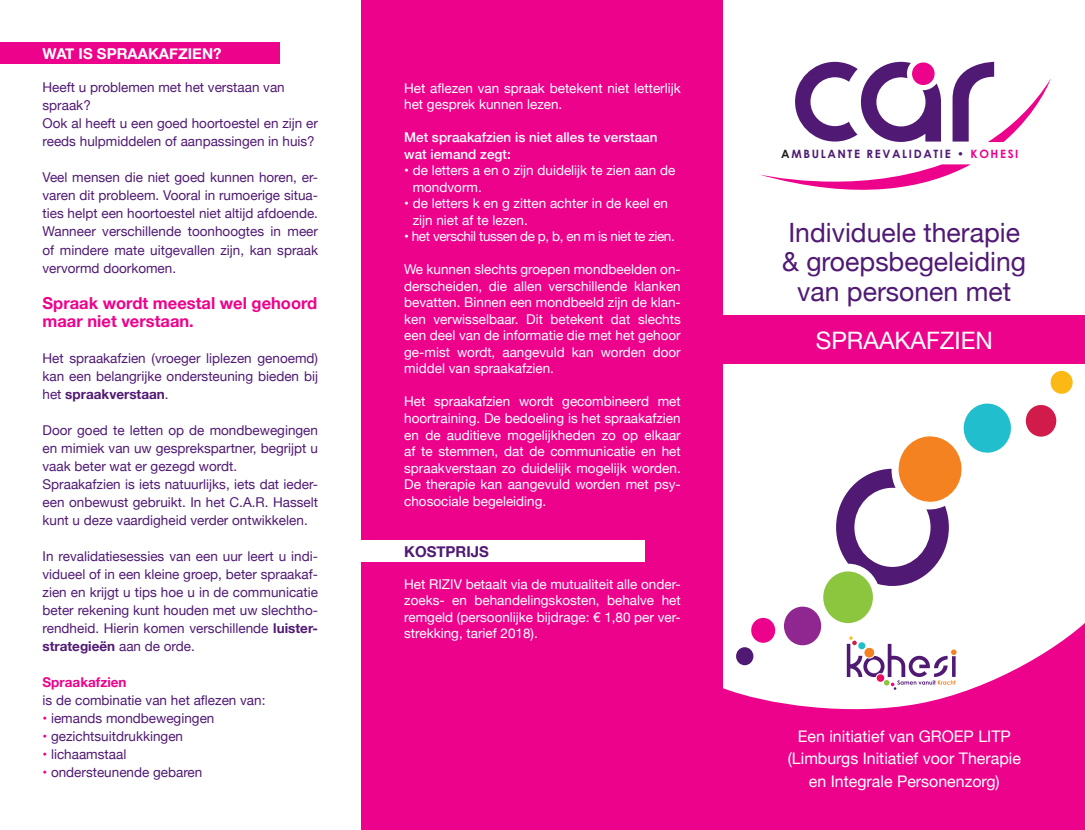
<style>
.page{position:relative;width:1085px;height:830px;background:#fff}
.page>*{position:absolute;margin:0;border:0;box-sizing:border-box;transform-origin:0 0}
.t1{font:26.55px/29.2px "Helvetica Neue";color:#501a74;text-align:center}
.t2{font:24px "Helvetica Neue";color:#fff}
.t3{font:700 16.5px/18px "Helvetica Neue";color:#ed028c}
.t4{font:15.9px/22.6px "Helvetica Neue";color:#fff;text-align:center}
.t5{font:700 15px "Helvetica Neue";color:#fff}
.t6{font:700 15px "Helvetica Neue";color:#501a74}
.t7{font:13.5px/18px "Helvetica Neue";color:#501a74;text-align:justify}
.t8{font:13.5px/16.5px "Helvetica Neue";color:#fff;text-align:justify}
.t9{font:500 13.5px/16.5px "Helvetica Neue";color:#fff}
.t10{font:13.5px "Helvetica Neue";letter-spacing:-.03em;color:#fff}
.t11{font:700 13.5px "Helvetica Neue";color:#ed028c}
.t12{font:700 11.55px "Century Gothic";letter-spacing:.14em;color:#501a74}
.s1{font-weight:700}
.s2{color:#ed028c}
.s3{color:#231f20}
</style>
<div class="page">
<svg style="left:1025px;top:405px;width:31px;height:32px"></svg>
<svg style="left:1050px;top:370px;width:22px;height:24px"></svg>
<svg style="left:783px;top:606px;width:38px;height:39px"></svg>
<svg style="left:836px;top:403px;width:175px;height:182px"></svg>
<div style="left:822px;top:571px;width:51px;height:52px;background:#8bc63e;border-radius:50%"></div>
<div style="left:719px;top:315px;width:365px;height:48px;background:#ed028c"></div>
<div style="left:361px;top:0;width:362px;height:829px;background:#ed028c"></div>
<svg style="left:723px;top:610px;width:361px;height:219px;fill:#ed028c"></svg>
<svg style="left:759px;top:61px;width:291px;height:129px"></svg>
<div style="left:911px;top:62px;width:23px;height:23px;background:#ed028c;border-radius:50%"></div>
<div style="left:0;top:43px;width:280px;height:21px;background:#ed028c"></div>
<div style="left:361px;top:539px;width:283px;height:22px;background:#fff"></div>
<p class="t5" style="left:43px;top:42px;width:180px">WAT IS SPRAAKAFZIEN?</p>
<p class="t7" style="left:43px;top:79px;width:277px;text-align:left">Heeft u problemen met het verstaan van spraak?<br>Ook al heeft u een goed hoortoestel en zijn er reeds hulpmiddelen of aanpassingen in huis?</p>
<p class="t7" style="left:43px;top:169px;width:277px">Veel mensen die niet goed kunnen horen, er&shy;varen dit probleem. Vooral in rumoerige situa&shy;ties helpt een hoortoestel niet altijd afdoende.<br>Wanneer verschillende toonhoogtes in meer of mindere mate uitgevallen zijn, kan spraak vervormd doorkomen.</p>
<p class="t3" style="left:43px;top:294px;width:276px">Spraak wordt meestal wel gehoord maar niet verstaan.</p>
<p class="t7" style="left:43px;top:349px;width:277px">Het spraakafzien (vroeger liplezen genoemd) kan een belangrijke ondersteuning bieden bij het <span class="s1">spraakverstaan</span>.</p>
<p class="t7" style="left:43px;top:421px;width:277px;text-align:left">Door goed te letten op de mondbewegingen en mimiek van uw gesprekspartner, begrijpt u vaak beter wat er gezegd wordt.<br>Spraakafzien is iets natuurlijks, iets dat ieder&shy;een onbewust gebruikt. In het C.A.R. Hasselt kunt u deze vaardigheid verder ontwikkelen.</p>
<p class="t7" style="left:43px;top:547px;width:277px">In revalidatiesessies van een uur leert u indi&shy;vidueel of in een kleine groep, beter spraakaf&shy;zien en krijgt u tips hoe u in de communicatie beter rekening kunt houden met uw slechtho&shy;rendheid. Hierin komen verschillende <span class="s1">luister&shy;strategieën</span> aan de orde.</p>
<p class="t11" style="left:43px;top:671px;width:85px">Spraakafzien</p>
<p class="t7" style="left:43px;top:691px;width:224px">is de combinatie van het aflezen van:</p>
<p class="t7" style="left:43px;top:709px;width:173px"><span class="s2">•</span> iemands mondbewegingen</p>
<p class="t7" style="left:43px;top:727px;width:142px"><span class="s2">•</span> gezichtsuitdrukkingen</p>
<p class="t7" style="left:43px;top:745px;width:85px"><span class="s2">•</span> lichaamstaal</p>
<p class="t7" style="left:43px;top:763px;width:161px"><span class="s2">•</span> ondersteunende gebaren</p>
<p class="t8" style="left:404px;top:80px;width:278px">Het aflezen van spraak betekent niet letterlijk het gesprek kunnen lezen.</p>
<p class="t9" style="left:404px;top:128px;width:255px">Met spraakafzien is niet alles te verstaan wat iemand zegt:</p>
<p class="t8" style="left:412px;top:163px;width:264px;text-indent:-8px">• de letters a en o zijn duidelijk te zien aan de mondvorm.</p>
<p class="t8" style="left:412px;top:196px;width:257px;text-indent:-8px">• de letters k en g zitten achter in de keel en zijn niet af te lezen.</p>
<p class="t10" style="left:404px;top:227px;width:272px">• het verschil tussen de p, b, en m is niet te zien.</p>
<p class="t8" style="left:404px;top:262px;width:278px">We kunnen slechts groepen mondbeelden on&shy;derscheiden, die allen verschillende klanken bevatten. Binnen een mondbeeld zijn de klan&shy;ken verwisselbaar. Dit betekent dat slechts een deel van de informatie die met het gehoor ge-mist wordt, aangevuld kan worden door middel van spraakafzien.</p>
<p class="t8" style="left:404px;top:394px;width:278px">Het spraakafzien wordt gecombineerd met hoortraining. De bedoeling is het spraakafzien en de auditieve mogelijkheden zo op elkaar af te stemmen, dat de communicatie en het spraakverstaan zo duidelijk mogelijk worden.<br>De therapie kan aangevuld worden met psy&shy;chosociale begeleiding.</p>
<p class="t6" style="left:404px;top:539px;width:86px">KOSTPRIJS</p>
<p class="t8" style="left:404px;top:576px;width:278px">Het RIZIV betaalt via de mutualiteit alle onder&shy;zoeks- en behandelingskosten, behalve het remgeld (persoonlijke bijdrage: € 1,80 per ver&shy;strekking, tarief 2018).</p>
<p class="t12" style="left:781px;top:147px;width:239px"><span class="s3">A</span>MBULANTE REVALIDATIE • <span class="s2">KOHESI</span></p>
<h1 class="t1" style="left:782px;top:219px;width:245px">Individuele therapie &amp; groepsbegeleiding van personen met</h1>
<h2 class="t2" style="left:815px;top:322px;width:178px">SPRAAKAFZIEN</h2>
<p class="t4" style="left:787px;top:725px;width:234px">Een initiatief van GROEP LITP (Limburgs Initiatief voor Therapie en Integrale Personenzorg)</p>
</div>
